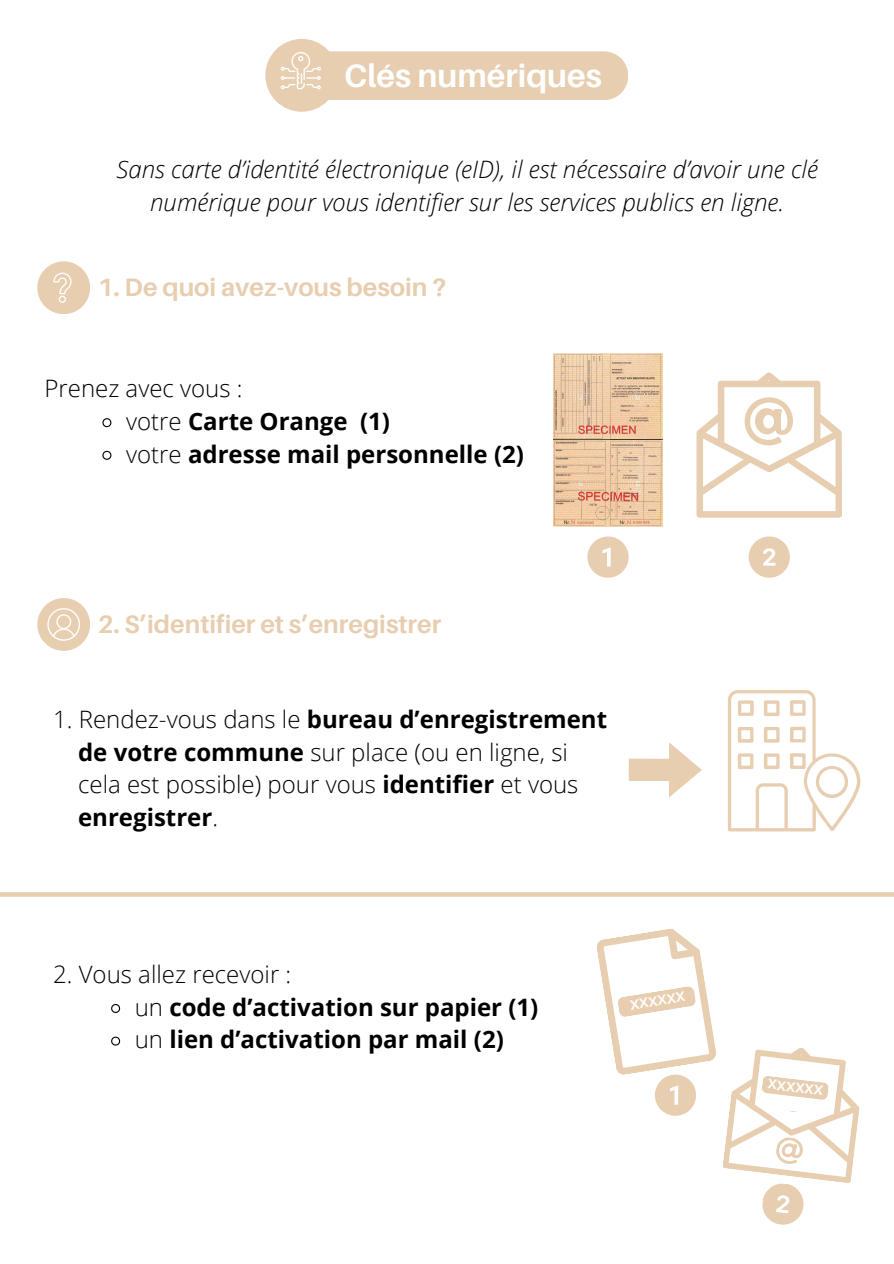
<style>
.page{position:relative;width:894px;height:1264px;background:#fff}
.page>*{position:absolute;margin:0;border:0;box-sizing:border-box;transform-origin:0 0}
.t1{font:700 32.25px "Aileron";color:#fff}
.t2{font:700 25.2px "Aileron";color:#e8ceb0}
.t3{font:300 24px/32.7px "Open Sans";color:#000}
.t4{font:italic 300 24px/32.7px "Open Sans";color:#000;text-align:center}
.t5{font:700 24px "Open Sans";color:#000}
.t6{font:700 13.65px "Aileron";color:#fff}
.s1{font-weight:300}
.s2{font-weight:700}
</style>
<div class="page">
<div style="left:37px;top:261px;width:53px;height:53px;background:#e8ceb0;border-radius:50%"></div>
<div style="left:265px;top:39px;width:73px;height:73px;background:#e8ceb0;border-radius:50%"></div>
<div style="left:281px;top:51px;width:347px;height:49px;background:#e8ceb0"></div>
<div style="left:37px;top:598px;width:53px;height:53px;background:#e8ceb0;border-radius:50%"></div>
<svg style="left:0;top:892px;width:893px;height:4px;background:#e9d0b4"></svg>
<svg style="left:53px;top:273px;width:18px;height:30px"></svg>
<svg style="left:47px;top:608px;width:33px;height:32px"></svg>
<img style="left:553px;top:353px;width:109px;height:174px">
<svg style="left:727px;top:690px;width:133px;height:141px"></svg>
<svg style="left:628px;top:742px;width:73px;height:55px"></svg>
<svg style="left:696px;top:372px;width:145px;height:145px"></svg>
<svg style="left:587px;top:536px;width:41px;height:41px"></svg>
<svg style="left:748px;top:536px;width:41px;height:41px"></svg>
<svg style="left:102px;top:418px;width:10px;height:10px"></svg>
<svg style="left:102px;top:450px;width:10px;height:10px"></svg>
<svg style="left:111px;top:1004px;width:10px;height:9px"></svg>
<svg style="left:111px;top:1036px;width:10px;height:10px"></svg>
<svg style="left:596px;top:928px;width:264px;height:297px"></svg>
<p class="t1" style="left:344px;top:56px;width:259px">Clés numériques</p>
<p class="t4" style="left:116px;top:152px;width:702px">Sans carte d’identité électronique (eID), il est nécessaire d’avoir une clé numérique pour vous identifier sur les services publics en ligne.</p>
<h1 class="t2" style="left:98px;top:272px;width:350px">1. De quoi avez-vous besoin ?</h1>
<p class="t3" style="left:44px;top:371px;width:200px">Prenez avec vous :</p>
<p class="t5" style="left:126px;top:404px;width:265px"><span class="s1">votre</span> Carte Orange (1)</p>
<h2 class="t5" style="left:126px;top:437px;width:399px"><span class="s1">votre</span> adresse mail personnelle (2)</h2>
<p class="t2" style="left:98px;top:608px;width:345px">2. S’identifier et s’enregistrer</p>
<h3 class="t3" style="left:78px;top:702px;width:530px;text-indent:-25px">1. Rendez-vous dans le <span class="s2">bureau d’enregistrement de votre commune</span> sur place (ou en ligne, si cela est possible) pour vous <span class="s2">identifier</span> et vous <span class="s2">enregistrer</span>.</h3>
<p class="t3" style="left:53px;top:957px;width:239px">2. Vous allez recevoir :</p>
<p class="t5" style="left:135px;top:990px;width:405px"><span class="s1">un</span> code d’activation sur papier (1)</p>
<p class="t5" style="left:135px;top:1022px;width:370px"><span class="s1">un</span> lien d’activation par mail (2)</p>
<p class="t6" style="left:628px;top:996px;width:57px;rotate:-9deg">XXXXXX</p>
<p class="t6" style="left:768px;top:1075px;width:57px;rotate:7deg">XXXXXX</p>
</div>
